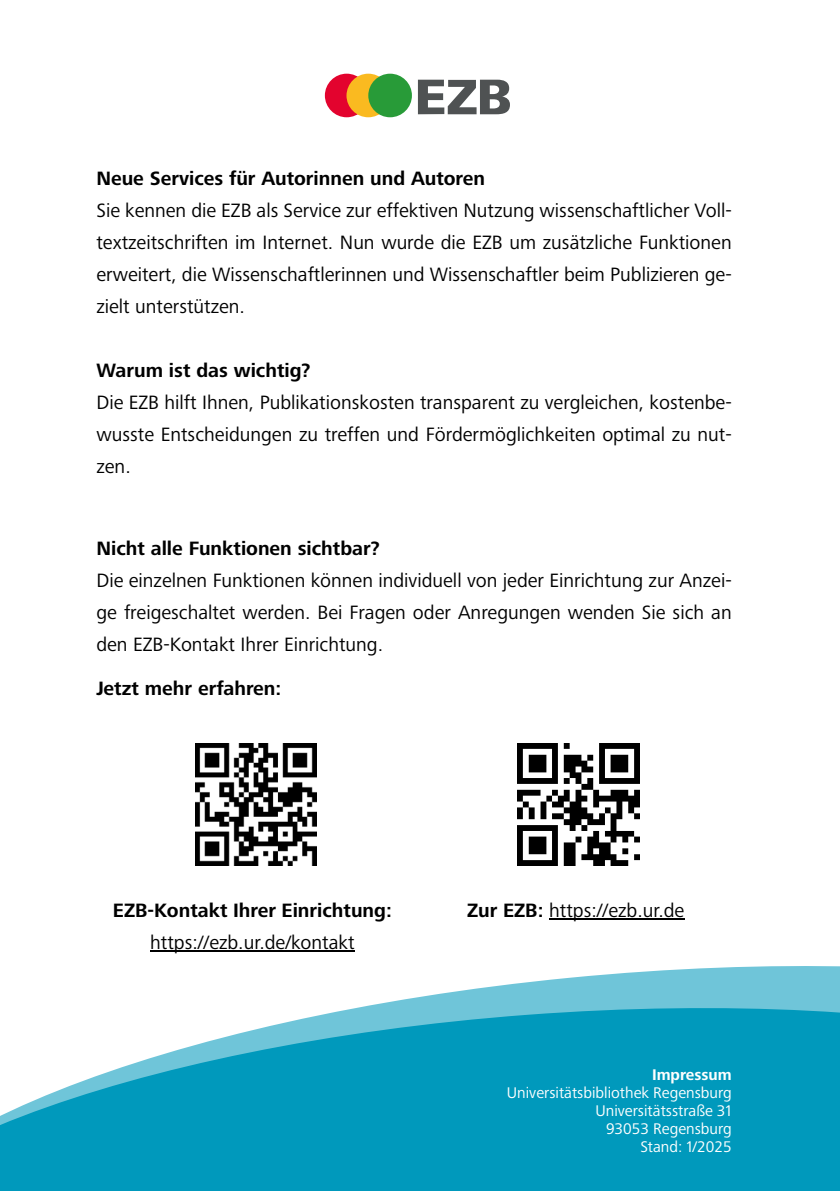
<style>
.page{position:relative;width:840px;height:1191px;background:#fff}
.page>*{position:absolute;margin:0;border:0;box-sizing:border-box;transform-origin:0 0}
.t1{font:20px/32px "Frutiger Next LTW1 G";color:#000;text-align:justify}
.t2{font:700 20px "Frutiger Next LTW1 G";color:#000}
.t3{font:16px/18px "Frutiger Next LTW1 G";color:#fff;text-align:right}
.t4{font:700 16px "Frutiger Next LTW1 G";color:#fff}
.s1{font-weight:700}
</style>
<div class="page">
<svg style="left:0;top:951px;width:840px;height:240px;fill:#0099bc"></svg>
<hr style="left:150px;top:950px;width:205px;height:1px;background:#000">
<hr style="left:549px;top:918px;width:135px;height:1px;background:#000">
<div style="left:325px;top:74px;width:43px;height:43px;background:#e3032e;border-radius:50%"></div>
<div style="left:346px;top:74px;width:44px;height:43px;background:#faba20;border-radius:50%"></div>
<div style="left:368px;top:74px;width:44px;height:43px;background:#289b38;border-radius:50%"></div>
<svg style="left:418px;top:80px;width:92px;height:34px"></svg>
<img style="left:518px;top:744px;width:121px;height:121px">
<img style="left:195px;top:744px;width:122px;height:121px">
<p class="t2" style="left:96px;top:171px;width:390px">Neue Services für Autorinnen und Autoren</p>
<p class="t1" style="left:96px;top:197px;width:636px">Sie kennen die EZB als Service zur effektiven Nutzung wissenschaftlicher Voll&shy;textzeitschriften im Internet. Nun wurde die EZB um zusätzliche Funktionen erweitert, die Wissenschaftlerinnen und Wissenschaftler beim Publizieren ge&shy;zielt unterstützen.</p>
<p class="t2" style="left:96px;top:363px;width:216px">Warum ist das wichtig?</p>
<p class="t1" style="left:96px;top:389px;width:636px">Die EZB hilft Ihnen, Publikationskosten transparent zu vergleichen, kostenbe&shy;wusste Entscheidungen zu treffen und Fördermöglichkeiten optimal zu nut&shy;zen.</p>
<p class="t2" style="left:96px;top:541px;width:285px">Nicht alle Funktionen sichtbar?</p>
<p class="t1" style="left:96px;top:567px;width:636px">Die einzelnen Funktionen können individuell von jeder Einrichtung zur Anzei&shy;ge freigeschaltet werden. Bei Fragen oder Anregungen wenden Sie sich an den EZB-Kontakt Ihrer Einrichtung.</p>
<p class="t2" style="left:96px;top:680px;width:186px">Jetzt mehr erfahren:</p>
<p class="t2" style="left:113px;top:902px;width:280px">EZB-Kontakt Ihrer Einrichtung:</p>
<p class="t1" style="left:150px;top:928px;width:206px">https://ezb.ur.de/kontakt</p>
<p class="t1" style="left:467px;top:896px;width:219px"><span class="s1">Zur EZB:</span> https://ezb.ur.de</p>
<p class="t4" style="left:652px;top:1068px;width:81px">Impressum</p>
<p class="t3" style="left:507px;top:1085px;width:226px">Universitätsbibliothek Regensburg<br>Universitätsstraße 31<br>93053 Regensburg<br>Stand: 1/2025</p>
</div>
